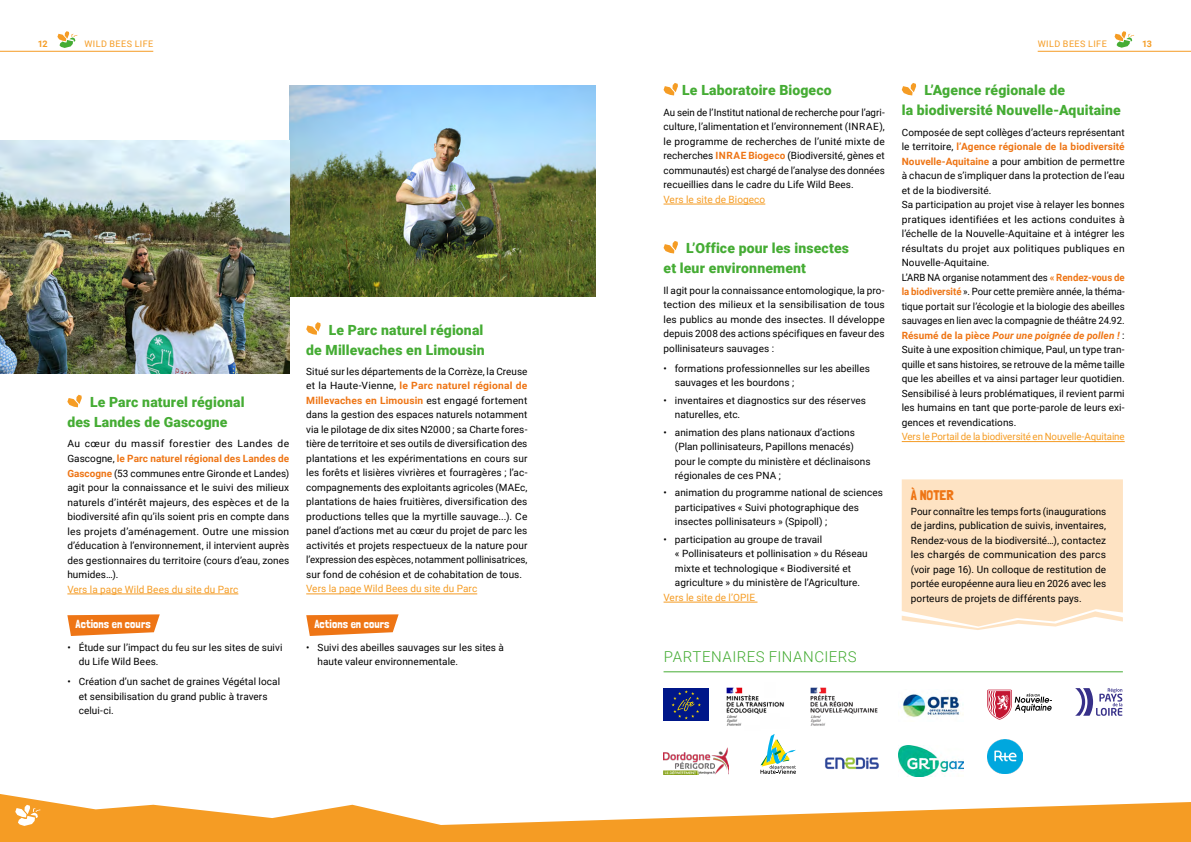
<style>
.page{position:relative;width:1191px;height:842px;background:#fff}
.page>*{position:absolute;margin:0;border:0;box-sizing:border-box;transform-origin:0 0}
.t1{font:300 15px "Roboto";letter-spacing:.03em;color:#45ac34}
.t2{font:900 14px/20px "Roboto";letter-spacing:.01em;color:#45ac34}
.t3{font:14px "Londrina Solid";color:#ee7515}
.t4{font:11.7px "Londrina Solid";letter-spacing:.01em;color:#fff}
.t5{font:10px/14.5px "Roboto";letter-spacing:.005em;color:#000}
.t6{font:10px "Roboto";color:#f59c24}
.t7{font:9px "Roboto";letter-spacing:.05em;color:#f59c24}
.t8{font:700 9px "Roboto";color:#f59c24}
.s1{font-weight:700;color:#ee7515}
.s2{font-weight:700;font-style:italic;color:#ee7515}
</style>
<div class="page">
<hr style="left:0;top:51px;width:153px;height:1px;background:#f59c24">
<hr style="left:1037px;top:51px;width:154px;height:1px;background:#f59c24">
<svg style="left:57px;top:31px;width:20px;height:17px"></svg>
<svg style="left:1114px;top:31px;width:20px;height:17px"></svg>
<hr style="left:663px;top:204px;width:102px;height:1px;background:#f59c24">
<svg style="left:663px;top:83px;width:15px;height:12px"></svg>
<hr style="left:67px;top:594px;width:171px;height:1px;background:#f59c24">
<svg style="left:67px;top:395px;width:15px;height:12px"></svg>
<svg style="left:67px;top:614px;width:93px;height:22px;background:#f08c3d"></svg>
<hr style="left:306px;top:594px;width:171px;height:1px;background:#f59c24">
<svg style="left:306px;top:322px;width:15px;height:13px"></svg>
<svg style="left:306px;top:614px;width:92px;height:22px;background:#f08b3b"></svg>
<svg style="left:0;top:794px;width:1191px;height:48px;fill:#f59c24"></svg>
<svg style="left:15px;top:805px;width:25px;height:21px"></svg>
<svg style="left:901px;top:479px;width:222px;height:151px;background:#fee4c6"></svg>
<hr style="left:663px;top:602px;width:94px;height:1px;background:#f59c24">
<svg style="left:663px;top:241px;width:15px;height:12px"></svg>
<hr style="left:901px;top:441px;width:223px;height:1px;background:#f59c24">
<svg style="left:901px;top:83px;width:15px;height:12px"></svg>
<img style="left:663px;top:748px;width:65px;height:26px">
<svg style="left:1075px;top:688px;width:47px;height:28px"></svg>
<img style="left:825px;top:757px;width:54px;height:12px">
<img style="left:898px;top:746px;width:65px;height:30px">
<div style="left:663px;top:688px;width:46px;height:33px;background:#001789"></div>
<svg style="left:671px;top:690px;width:30px;height:29px"></svg>
<svg style="left:987px;top:690px;width:65px;height:30px"></svg>
<img style="left:726px;top:687px;width:58px;height:39px">
<img style="left:903px;top:694px;width:60px;height:23px">
<img style="left:810px;top:687px;width:68px;height:39px">
<img style="left:987px;top:739px;width:35px;height:35px">
<hr style="left:663px;top:671px;width:459px;height:1px;background:#45ac34">
<img style="left:289px;top:85px;width:306px;height:212px">
<img style="left:0;top:140px;width:289px;height:234px">
<svg style="left:760px;top:734px;width:36px;height:40px"></svg>
<p class="t8" style="left:38px;top:37px;width:11px">12</p>
<p class="t7" style="left:84px;top:37px;width:70px">WILD BEES LIFE</p>
<p class="t7" style="left:1037px;top:37px;width:70px">WILD BEES LIFE</p>
<p class="t8" style="left:1142px;top:37px;width:11px">13</p>
<h2 class="t2" style="left:682px;top:80px;width:151px">Le Laboratoire Biogeco</h2>
<p class="t5" style="left:663px;top:104px;width:223px;text-align:justify">Au sein de l’Institut national de recherche pour l’agri&shy;culture, l’alimentation et l’environnement (INRAE), le programme de recherches de l’unité mixte de recherches <span class="s1">INRAE Biogeco</span> (Biodiversité, gènes et communautés) est chargé de l’analyse des données recueillies dans le cadre du Life Wild Bees.</p>
<p class="t6" style="left:663px;top:192px;width:103px">Vers le site de Biogeco</p>
<h2 class="t2" style="left:901px;top:80px;width:221px;text-indent:23px">L’Agence régionale de<br>la biodiversité Nouvelle-Aquitaine</h2>
<p class="t5" style="left:901px;top:124px;width:224px">Composée de sept collèges d’acteurs représentant le territoire, <span class="s1">l’Agence régionale de la biodiversité Nouvelle-Aquitaine</span> a pour ambition de permettre à chacun de s’impliquer dans la protection de l’eau et de la biodiversité.<br>Sa participation au projet vise à relayer les bonnes pratiques identifiées et les actions conduites à l’échelle de la Nouvelle-Aquitaine et à intégrer les résultats du projet aux politiques publiques en Nouvelle-Aquitaine.<br>L’ARB NA organise notamment des <span class="s1">« Rendez-vous de la biodiversité</span> ». Pour cette première année, la théma&shy;tique portait sur l’écologie et la biologie des abeilles sauvages en lien avec la compagnie de théâtre 24.92.<br><span class="s1">Résumé de la pièce</span> <span class="s2">Pour une poignée de pollen !</span> :<br>Suite à une exposition chimique, Paul, un type tran&shy;quille et sans histoires, se retrouve de la même taille que les abeilles et va ainsi partager leur quotidien.<br>Sensibilisé à leurs problématiques, il revient parmi les humains en tant que porte-parole de leurs exi&shy;gences et revendications.</p>
<p class="t6" style="left:901px;top:430px;width:224px">Vers le Portail de la biodiversité en Nouvelle-Aquitaine</p>
<h2 class="t2" style="left:663px;top:238px;width:187px;text-indent:23px">L’Office pour les insectes et leur environnement</h2>
<p class="t5" style="left:663px;top:282px;width:223px;text-align:justify">Il agit pour la connaissance entomologique, la pro&shy;tection des milieux et la sensibilisation de tous les publics au monde des insectes. Il développe depuis 2008 des actions spécifiques en faveur des pollinisateurs sauvages :</p>
<p class="t5" style="left:675px;top:361px;width:196px;text-indent:-11px">• formations professionnelles sur les abeilles sauvages et les bourdons ;</p>
<p class="t5" style="left:675px;top:392px;width:192px;text-indent:-11px">• inventaires et diagnostics sur des réserves naturelles, etc.</p>
<p class="t5" style="left:675px;top:424px;width:197px;text-indent:-11px">• animation des plans nationaux d’actions (Plan pollinisateurs, Papillons menacés) pour le compte du ministère et déclinaisons régionales de ces PNA ;</p>
<p class="t5" style="left:675px;top:485px;width:209px;text-indent:-11px">• animation du programme national de sciences participatives « Suivi photographique des insectes pollinisateurs » (Spipoll) ;</p>
<p class="t5" style="left:675px;top:531px;width:194px;text-indent:-11px">• participation au groupe de travail<br>« Pollinisateurs et pollinisation » du Réseau mixte et technologique « Biodiversité et agriculture » du ministère de l’Agriculture.</p>
<p class="t6" style="left:663px;top:590px;width:93px">Vers le site de l’OPIE</p>
<h2 class="t2" style="left:306px;top:319px;width:180px;text-align:right">Le Parc naturel régional<br>de Millevaches en Limousin</h2>
<p class="t5" style="left:306px;top:364px;width:223px;text-align:justify">Situé sur les départements de la Corrèze, la Creuse et la Haute-Vienne, <span class="s1">le Parc naturel régional de Millevaches en Limousin</span> est engagé fortement dans la gestion des espaces naturels notamment via le pilotage de dix sites N2000 ; sa Charte fores&shy;tière de territoire et ses outils de diversification des plantations et les expérimentations en cours sur les forêts et lisières vivrières et fourragères ; l’ac&shy;compagnements des exploitants agricoles (MAEc, plantations de haies fruitières, diversification des productions telles que la myrtille sauvage...). Ce panel d’actions met au cœur du projet de parc les activités et projets respectueux de la nature pour l’expression des espèces, notamment pollinisatrices, sur fond de cohésion et de cohabitation de tous.</p>
<p class="t6" style="left:306px;top:582px;width:172px">Vers la page Wild Bees du site du Parc</p>
<p class="t4" style="left:314px;top:617px;width:77px">Actions en cours</p>
<p class="t5" style="left:317px;top:639px;width:188px;text-indent:-11px">• Suivi des abeilles sauvages sur les sites à haute valeur environnementale.</p>
<h2 class="t2" style="left:67px;top:392px;width:179px;text-indent:23px">Le Parc naturel régional des Landes de Gascogne</h2>
<p class="t5" style="left:67px;top:436px;width:223px;text-align:justify">Au cœur du massif forestier des Landes de Gascogne, <span class="s1">le Parc naturel régional des Landes de Gascogne</span> (53 communes entre Gironde et Landes) agit pour la connaissance et le suivi des milieux naturels d’intérêt majeurs, des espèces et de la biodiversité afin qu’ils soient pris en compte dans les projets d’aménagement. Outre une mission d’éducation à l’environnement, il intervient auprès des gestionnaires du territoire (cours d’eau, zones humides…).</p>
<p class="t6" style="left:67px;top:582px;width:172px">Vers la page Wild Bees du site du Parc</p>
<p class="t4" style="left:76px;top:617px;width:77px">Actions en cours</p>
<p class="t5" style="left:79px;top:639px;width:205px;text-indent:-11px">• Étude sur l’impact du feu sur les sites de suivi du Life Wild Bees.</p>
<p class="t5" style="left:79px;top:674px;width:203px;text-indent:-11px">• Création d’un sachet de graines Végétal local et sensibilisation du grand public à travers celui-ci.</p>
<h2 class="t3" style="left:910px;top:487px;width:44px">À NOTER</h2>
<p class="t5" style="left:910px;top:503px;width:197px;text-align:justify">Pour connaître les temps forts (inaugurations de jardins, publication de suivis, inventaires, Rendez-vous de la biodiversité…), contactez les chargés de communication des parcs (voir page 16). Un colloque de restitution de portée européenne aura lieu en 2026 avec les porteurs de projets de différents pays.</p>
<h1 class="t1" style="left:664px;top:646px;width:194px">PARTENAIRES FINANCIERS</h1>
</div>
